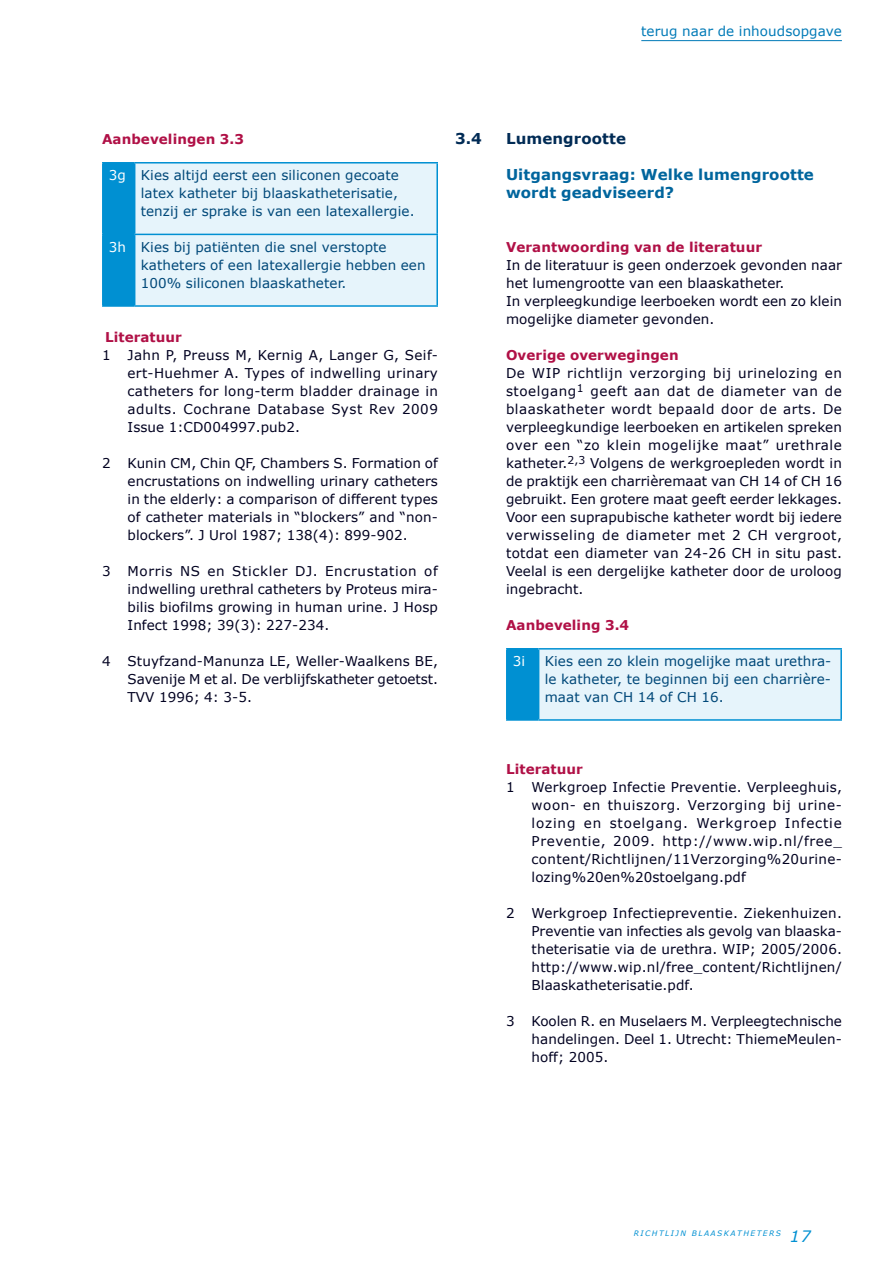
<style>
.page{position:relative;width:893px;height:1263px;background:#fff}
.page>*{position:absolute;margin:0;border:0;box-sizing:border-box;transform-origin:0 0}
.t1{font:700 15px/18px "Verdana";letter-spacing:.005em;color:#00659d}
.t2{font:700 15px "Verdana";letter-spacing:.005em;color:#002b55}
.t3{font:13.5px/18px "Verdana";letter-spacing:.005em;color:#000020;text-align:justify}
.t4{font:13.5px/18px "Verdana";letter-spacing:.005em;color:#004879}
.t5{font:13.5px/18px "Verdana";letter-spacing:.025em;color:#000020}
.t6{font:700 13.5px "Verdana";letter-spacing:.005em;color:#b01046}
.t7{font:13.5px "Verdana";letter-spacing:.005em;color:#007ab7}
.t8{font:13.5px "Verdana";color:#fff}
.t9{font:italic 7.5px "Verdana";letter-spacing:.2em;color:#0090d2}
.s1{color:#fff}
.s2{font-size:15.75px}
</style>
<div class="page">
<svg style="left:104px;top:163px;width:332px;height:142px;background:#cfeaf6"></svg>
<hr style="left:102px;top:162px;width:33px;height:1px;background:#0090d2">
<hr style="left:102px;top:163px;width:2px;height:71px;background:#0090d2">
<hr style="left:135px;top:162px;width:303px;height:1px;background:#0090d2">
<hr style="left:134px;top:163px;width:1px;height:71px;background:#0090d2">
<hr style="left:436px;top:163px;width:2px;height:71px;background:#0090d2">
<hr style="left:102px;top:234px;width:33px;height:1px;background:#0090d2">
<hr style="left:102px;top:235px;width:2px;height:70px;background:#0090d2">
<hr style="left:135px;top:234px;width:303px;height:1px;background:#0090d2">
<hr style="left:134px;top:235px;width:1px;height:70px;background:#0090d2">
<hr style="left:436px;top:235px;width:2px;height:70px;background:#0090d2">
<hr style="left:102px;top:305px;width:33px;height:2px;background:#0090d2">
<hr style="left:135px;top:305px;width:303px;height:2px;background:#0090d2">
<div style="left:507px;top:649px;width:32px;height:71px;background:#0090d2"></div>
<div style="left:539px;top:649px;width:302px;height:71px;background:#e6f4fb"></div>
<hr style="left:506px;top:648px;width:33px;height:1px;background:#0090d2">
<hr style="left:506px;top:649px;width:1px;height:70px;background:#0090d2">
<hr style="left:539px;top:648px;width:303px;height:1px;background:#0090d2">
<hr style="left:840px;top:649px;width:2px;height:70px;background:#0090d2">
<hr style="left:506px;top:719px;width:33px;height:2px;background:#0090d2">
<hr style="left:539px;top:719px;width:303px;height:2px;background:#0090d2">
<hr style="left:641px;top:40px;width:201px;height:1px;background:#007ab7">
<p class="t7" style="left:641px;top:22px;width:202px">terug naar de inhoudsopgave</p>
<p class="t6" style="left:102px;top:130px;width:143px">Aanbevelingen 3.3</p>
<p class="t4" style="left:141px;top:166px;width:275px;text-indent:-32px"><span class="s1">3g</span> Kies altijd eerst een siliconen gecoate latex katheter bij blaaskatheterisatie, tenzij er sprake is van een latexallergie.</p>
<p class="t4" style="left:141px;top:238px;width:286px;text-indent:-32px"><span class="s1">3h</span> Kies bij patiënten die snel verstopte katheters of een latexallergie hebben een<br>100% siliconen blaaskatheter.</p>
<p class="t6" style="left:105px;top:328px;width:78px">Literatuur</p>
<p class="t3" style="left:102px;top:346px;width:10px">1</p>
<p class="t3" style="left:128px;top:346px;width:312px">Jahn P, Preuss M, Kernig A, Langer G, Seif&shy;ert-Huehmer A. Types of indwelling urinary catheters for long-term bladder drainage in adults. Cochrane Database Syst Rev 2009<br>Issue 1:CD004997.pub2.</p>
<p class="t3" style="left:102px;top:454px;width:10px">2</p>
<p class="t3" style="left:128px;top:454px;width:312px">Kunin CM, Chin QF, Chambers S. Formation of encrustations on indwelling urinary catheters in the elderly: a comparison of different types of catheter materials in “blockers” and “non&shy;blockers”. J Urol 1987; 138(4): 899-902.</p>
<p class="t3" style="left:102px;top:562px;width:10px">3</p>
<p class="t3" style="left:128px;top:562px;width:312px">Morris NS en Stickler DJ. Encrustation of indwelling urethral catheters by Proteus mira&shy;bilis biofilms growing in human urine. J Hosp Infect 1998; 39(3): 227-234.</p>
<p class="t3" style="left:102px;top:652px;width:10px">4</p>
<p class="t3" style="left:128px;top:652px;width:312px">Stuyfzand-Manunza LE, Weller-Waalkens BE, Savenije M et al. De verblijfskatheter getoetst.<br>TVV 1996; 4: 3-5.</p>
<p class="t2" style="left:455px;top:129px;width:28px">3.4</p>
<p class="t2" style="left:506px;top:129px;width:122px">Lumengrootte</p>
<p class="t1" style="left:506px;top:165px;width:309px">U itgangsvraag: Welke lumengrootte wordt geadviseerd?</p>
<p class="t6" style="left:506px;top:238px;width:258px">Verantwoording van de literatuur</p>
<p class="t3" style="left:506px;top:256px;width:337px;text-align:left">In de literatuur is geen onderzoek gevonden naar het lumengrootte van een blaaskatheter.<br>In verpleegkundige leerboeken wordt een zo klein mogelijke diameter gevonden.</p>
<p class="t6" style="left:506px;top:346px;width:174px">Overige overwegingen</p>
<p class="t3" style="left:506px;top:364px;width:337px">De WIP richtlijn verzorging bij urinelozing en stoelgang<sup>1</sup> geeft aan dat de diameter van de blaaskatheter wordt bepaald door de arts. De verpleegkundige leerboeken en artikelen spreken over een “zo klein mogelijke maat” urethrale katheter.<sup>2,3</sup> Volgens de werkgroepleden wordt in de praktijk een charrièremaat van CH 14 of CH 16 gebruikt. Een grotere maat geeft eerder lekkages.<br>Voor een suprapubische katheter wordt bij iedere verwisseling de diameter met 2 CH vergroot, totdat een diameter van 24-26 CH in situ past.<br>Veelal is een dergelijke katheter door de uroloog ingebracht.</p>
<p class="t6" style="left:506px;top:616px;width:125px">Aanbeveling 3.4</p>
<p class="t8" style="left:513px;top:652px;width:14px">3i</p>
<p class="t4" style="left:545px;top:652px;width:288px;text-align:justify">Kies een zo klein mogelijke maat urethra&shy;le katheter, te beginnen bij een charrière&shy;maat van CH 14 of CH 16.</p>
<p class="t6" style="left:506px;top:760px;width:78px">Literatuur</p>
<p class="t3" style="left:506px;top:778px;width:10px">1</p>
<p class="t5" style="left:531px;top:778px;width:312px">Werkgroep Infectie Preventie. Verpleeghuis, woon- en thuiszorg. Verzorging bij urine&shy;lozing en stoelgang. Werkgroep Infectie Preventie, 2009. http://www.wip.nl/free_ content/Richtlijnen/11Verzorging%20urine&shy;lozing%20en%20stoelgang.pdf</p>
<p class="t3" style="left:506px;top:904px;width:10px">2</p>
<p class="t3" style="left:531px;top:904px;width:312px">Werkgroep Infectiepreventie. Ziekenhuizen.<br>Preventie van infecties als gevolg van blaaska&shy;theterisatie via de urethra. WIP; 2005/2006. http://www.wip.nl/free_content/Richtlijnen/ Blaaskatheterisatie.pdf.</p>
<p class="t3" style="left:506px;top:1012px;width:10px">3</p>
<p class="t3" style="left:531px;top:1012px;width:312px">Koolen R. en Muselaers M. Verpleegtechnische handelingen. Deel 1. Utrecht: ThiemeMeulen&shy;hoff; 2005.</p>
<p class="t9" style="left:634px;top:1229px;width:178px">RICHTLIJN BLAASKATHETER S <span class="s2">17</span></p>
</div>
